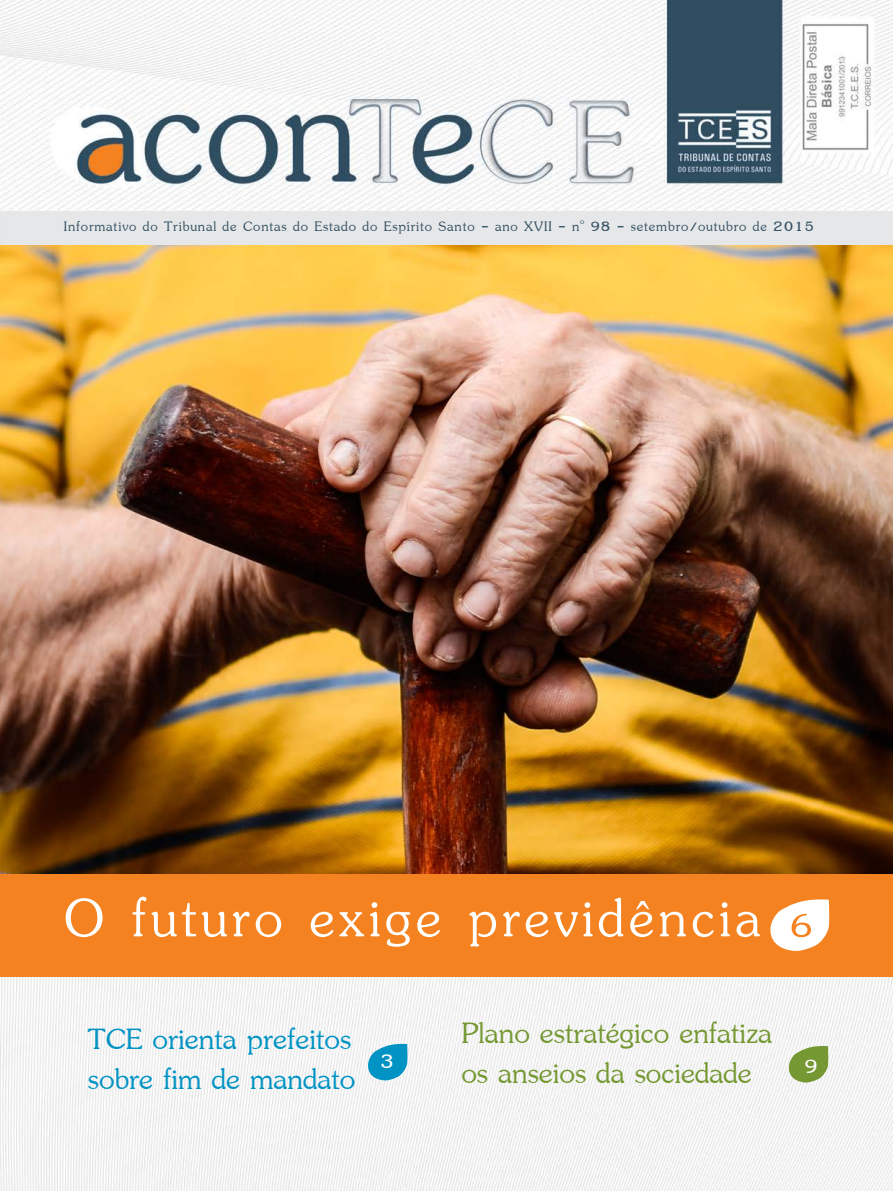
<style>
.page{position:relative;width:893px;height:1191px;background:#fff}
.page>*{position:absolute;margin:0;border:0;box-sizing:border-box;transform-origin:0 0}
.t1{font:82.5px "Jasmine UPC";letter-spacing:.05em;color:#fff}
.t2{font:45px/40.2px "Jasmine UPC";color:#759832}
.t3{font:45px/40.2px "Jasmine UPC";color:#0093c4}
.t4{font:30px "Jasmine UPC";color:#fff}
.t5{font:21px "Jasmine UPC";letter-spacing:.04em;color:#304e61}
.s1{font-size:52.5px;color:#f58220}
</style>
<div class="page">
<img style="left:0;top:0;width:893px;height:1191px">
<div style="left:1px;top:212px;width:892px;height:33px;background:#e6e7e8"></div>
<svg style="left:787px;top:1045px;width:42px;height:37px"></svg>
<svg style="left:366px;top:1043px;width:42px;height:37px"></svg>
<div style="left:0;top:874px;width:893px;height:102px;background:#f58220"></div>
<svg style="left:770px;top:899px;width:60px;height:52px"></svg>
<img style="left:0;top:245px;width:893px;height:629px">
<p class="t5" style="left:64px;top:212px;width:752px">Informativo do Tribunal de Contas do Estado do Espírito Santo - ano XVII - n<sup>o</sup> 98 - setembro/outubro de 2015</p>
<h1 class="t1" style="left:64px;top:861px;width:751px">O futuro exige previdência <span class="s1">6</span></h1>
<h2 class="t3" style="left:88px;top:1015px;width:269px">TCE orienta prefeitos sobre fim de mandato</h2>
<h2 class="t2" style="left:461px;top:1009px;width:312px">Plano estratégico enfatiza os anseios da sociedade</h2>
<h3 class="t4" style="left:380px;top:1041px;width:15px">3</h3>
<h3 class="t4" style="left:804px;top:1045px;width:15px">9</h3>
</div>
